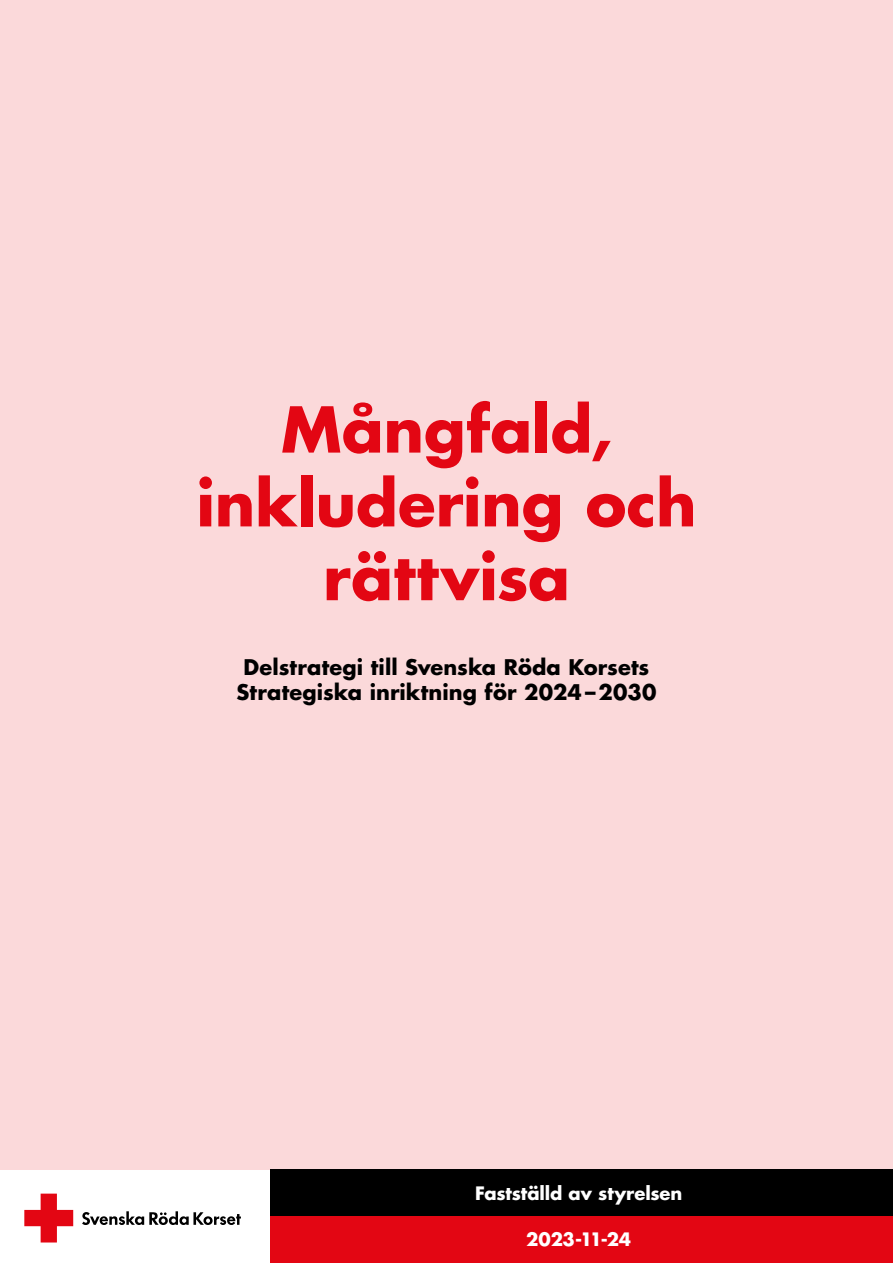
<style>
.page{position:relative;width:893px;height:1263px;background:#fff}
.page>*{position:absolute;margin:0;border:0;box-sizing:border-box;transform-origin:0 0}
.t1{font:700 61.5px/73.8px "Futura Std";letter-spacing:-.005em;color:#e30613;text-align:center}
.t2{font:700 21px/25.2px "Futura Std";letter-spacing:.005em;color:#000;text-align:center}
.t3{font:700 18px "Futura Std";letter-spacing:-.01em;color:#fff}
</style>
<div class="page">
<div style="left:0;top:0;width:893px;height:1169px;background:#fbd9da"></div>
<svg style="left:24px;top:1193px;width:49px;height:49px"></svg>
<svg style="left:82px;top:1211px;width:159px;height:14px"></svg>
<div style="left:270px;top:1169px;width:623px;height:94px;background:#000"></div>
<div style="left:270px;top:1216px;width:623px;height:47px;background:#e30613"></div>
<h1 class="t1" style="left:196px;top:392px;width:502px">Mångfald, inkludering och rättvisa</h1>
<p class="t2" style="left:237px;top:654px;width:421px">Delstrategi till Svenska Röda Korsets<br>Strategiska inriktning för 2024–2030</p>
<p class="t3" style="left:475px;top:1181px;width:209px">Fastställd av styrelsen</p>
<p class="t3" style="left:526px;top:1227px;width:107px">2023-11-24</p>
</div>
